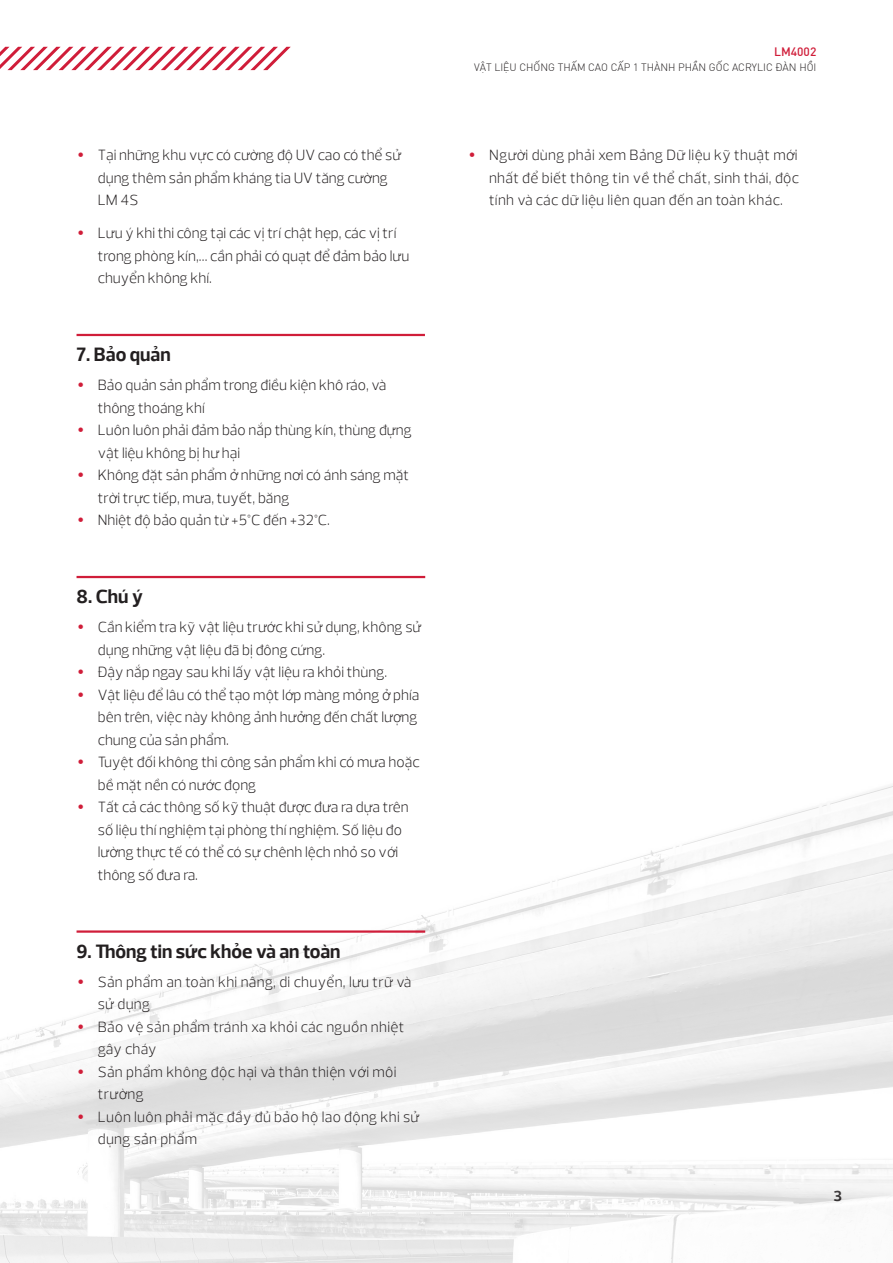
<style>
.page{position:relative;width:893px;height:1263px;background:#fff}
.page>*{position:absolute;margin:0;border:0;box-sizing:border-box;transform-origin:0 0}
.t1{font:700 19.5px "Prelo";color:#231f20}
.t2{font:300 15px/22.5px "Prelo";color:#231f20}
.t3{font:300 15px "Prelo";letter-spacing:.02em;color:#231f20}
.t4{font:700 15px "Prelo";color:#231f20}
.t5{font:500 12px "DIN Pro";color:#d01d39}
.t6{font:300 10.5px "DIN Pro";color:#231f20}
.s1{font-family:"Lato";color:#d01d39}
</style>
<div class="page">
<img style="left:0;top:786px;width:893px;height:477px">
<hr style="left:77px;top:334px;width:348px;height:2px;background:#d01d39">
<hr style="left:77px;top:576px;width:348px;height:2px;background:#d01d39">
<hr style="left:77px;top:930px;width:348px;height:3px;background:#d01d39">
<svg style="left:0;top:47px;width:291px;height:23px"></svg>
<p class="t2" style="left:98px;top:143px;width:305px;text-indent:-21px"><span class="s1">ҋ</span> Tại những khu vực có cường độ UV cao có thể sử dụng thêm sản phẩm kháng tia UV tăng cường<br>LM 4S</p>
<p class="t2" style="left:98px;top:221px;width:313px;text-indent:-21px"><span class="s1">ҋ</span> Lưu ý khi thi công tại các vị trí chật hẹp, các vị trí trong phòng kín,… cần phải có quạt để đảm bảo lưu chuyển không khí.</p>
<h1 class="t1" style="left:77px;top:340px;width:96px">7. Bảo quản</h1>
<p class="t2" style="left:77px;top:373px;width:311px"><span class="s1">ҋ</span> Bảo quản sản phẩm trong điều kiện khô ráo, và</p>
<p class="t2" style="left:98px;top:396px;width:109px">thông thoáng khí</p>
<p class="t2" style="left:77px;top:418px;width:337px"><span class="s1">ҋ</span> Luôn luôn phải đảm bảo nắp thùng kín, thùng đựng</p>
<p class="t2" style="left:98px;top:441px;width:144px">vật liệu không bị hư hại</p>
<p class="t2" style="left:77px;top:463px;width:334px"><span class="s1">ҋ</span> Không đặt sản phẩm ở những nơi có ánh sáng mặt</p>
<p class="t2" style="left:98px;top:486px;width:193px">trời trực tiếp, mưa, tuyết, băng</p>
<p class="t2" style="left:77px;top:508px;width:255px"><span class="s1">ҋ</span> Nhiệt độ bảo quản từ +5°C đến +32°C.</p>
<h1 class="t1" style="left:77px;top:582px;width:68px">8. Chú ý</h1>
<p class="t2" style="left:77px;top:615px;width:346px"><span class="s1">ҋ</span> Cần kiểm tra kỹ vật liệu trước khi sử dụng, không sử</p>
<p class="t2" style="left:98px;top:638px;width:229px">dụng những vật liệu đã bị đông cứng.</p>
<p class="t2" style="left:77px;top:660px;width:312px"><span class="s1">ҋ</span> Đậy nắp ngay sau khi lấy vật liệu ra khỏi thùng.</p>
<p class="t2" style="left:77px;top:683px;width:344px"><span class="s1">ҋ</span> Vật liệu để lâu có thể tạo một lớp màng mỏng ở phía</p>
<p class="t2" style="left:98px;top:705px;width:321px">bên trên, việc này không ảnh hưởng đến chất lượng</p>
<p class="t2" style="left:98px;top:728px;width:133px">chung của sản phẩm.</p>
<p class="t2" style="left:77px;top:750px;width:344px"><span class="s1">ҋ</span> Tuyệt đối không thi công sản phẩm khi có mưa hoặc</p>
<p class="t2" style="left:98px;top:773px;width:160px">bề mặt nền có nước đọng</p>
<p class="t2" style="left:77px;top:795px;width:334px"><span class="s1">ҋ</span> Tất cả các thông số kỹ thuật được đưa ra dựa trên</p>
<p class="t2" style="left:98px;top:818px;width:306px">số liệu thí nghiệm tại phòng thí nghiệm. Số liệu đo</p>
<p class="t2" style="left:98px;top:840px;width:302px">lường thực tế có thể có sự chênh lệch nhỏ so với</p>
<p class="t2" style="left:98px;top:863px;width:102px">thông số đưa ra.</p>
<h1 class="t1" style="left:77px;top:937px;width:266px">9. Thông tin sức khỏe và an toàn</h1>
<p class="t3" style="left:77px;top:971px;width:336px"><span class="s1">ҋ</span> Sản phẩm an toàn khi nâng, di chuyển, lưu trữ và</p>
<p class="t2" style="left:98px;top:992px;width:54px">sử dụng</p>
<p class="t3" style="left:77px;top:1016px;width:329px"><span class="s1">ҋ</span> Bảo vệ sản phẩm tránh xa khỏi các nguồn nhiệt</p>
<p class="t2" style="left:98px;top:1037px;width:60px">gây cháy</p>
<p class="t3" style="left:77px;top:1061px;width:321px"><span class="s1">ҋ</span> Sản phẩm không độc hại và thân thiện với môi</p>
<p class="t2" style="left:98px;top:1082px;width:47px">trường</p>
<p class="t3" style="left:77px;top:1106px;width:344px"><span class="s1">ҋ</span> Luôn luôn phải mặc đầy đủ bảo hộ lao động khi sử</p>
<p class="t3" style="left:98px;top:1128px;width:101px">dụng sản phẩm</p>
<p class="t5" style="left:774px;top:43px;width:44px">LM4002</p>
<p class="t6" style="left:474px;top:60px;width:344px">VẬT LIỆU CHỐNG THẤM CAO CẤP 1 THÀNH PHẦN GỐC ACRYLIC ĐÀN HỒI</p>
<p class="t2" style="left:489px;top:143px;width:312px;text-align:justify;text-indent:-21px"><span class="s1">ҋ</span> Người dùng phải xem Bảng Dữ liệu kỹ thuật mới nhất để biết thông tin về thể chất, sinh thái, độc tính và các dữ liệu liên quan đến an toàn khác.</p>
<p class="t4" style="left:833px;top:1185px;width:10px">3</p>
</div>
